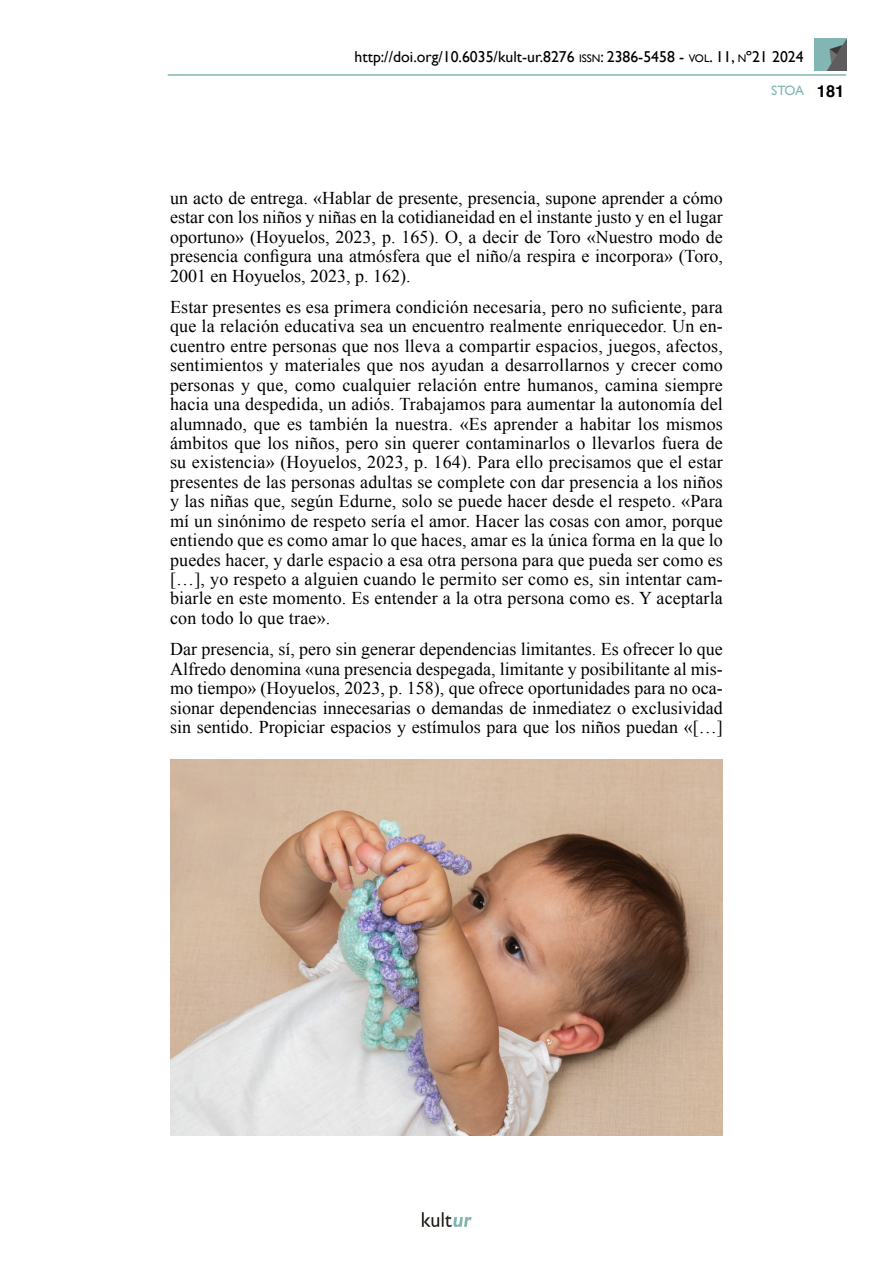
<style>
.page{position:relative;width:893px;height:1263px;background:#fff}
.page>*{position:absolute;margin:0;border:0;box-sizing:border-box;transform-origin:0 0}
.TEXTO_BASE{font:18px/19.4px "Times New Roman";color:#000;text-align:justify}
.t1{font:15.75px "Gill Sans";color:#000}
.t2{font:13.5px "Gill Sans";color:#81b8b3}
.s1{font-size:10.95px}
.s2{font-style:inherit}
.s3{font-family:"Helvetica";font-weight:700;font-size:16.5px;color:#000}
</style>
<div class="page">
<hr style="left:168px;top:74px;width:678px;height:2px;background:#81b8b3">
<img style="left:814px;top:39px;width:32px;height:31px">
<img style="left:421px;top:1212px;width:51px;height:14px">
<img style="left:170px;top:760px;width:553px;height:375px">
<p class="t1" style="left:355px;top:47px;width:451px">http://doi.org/10.6035/kult-ur.8276 <span class="s1">ISSN</span>: 2386-5458 - <span class="s1">VOL</span><span class="s2">. 11,</span> <span class="s1">N</span><span class="s2">º21 2024</span></p>
<p class="TEXTO_BASE" style="left:170px;top:188px;width:554px">un acto de entrega. «Hablar de presente, presencia, supone aprender a cómo estar con los niños y niñas en la cotidianeidad en el instante justo y en el lugar oportuno» (Hoyuelos, 2023, p. 165). O, a decir de Toro «Nuestro modo de presencia configura una atmósfera que el niño/a respira e incorpora» (Toro, 2001 en Hoyuelos, 2023, p. 162).</p>
<p class="TEXTO_BASE" style="left:170px;top:297px;width:554px">Estar presentes es esa primera condición necesaria, pero no suficiente, para que la relación educativa sea un encuentro realmente enriquecedor. Un en&shy;cuentro entre personas que nos lleva a compartir espacios, juegos, afectos, sentimientos y materiales que nos ayudan a desarrollarnos y crecer como personas y que, como cualquier relación entre humanos, camina siempre hacia una despedida, un adiós. Trabajamos para aumentar la autonomía del alumnado, que es también la nuestra. «Es aprender a habitar los mismos ámbitos que los niños, pero sin querer contaminarlos o llevarlos fuera de su existencia» (Hoyuelos, 2023, p. 164). Para ello precisamos que el estar presentes de las personas adultas se complete con dar presencia a los niños y las niñas que, según Edurne, solo se puede hacer desde el respeto. «Para mí un sinónimo de respeto sería el amor. Hacer las cosas con amor, porque entiendo que es como amar lo que haces, amar es la única forma en la que lo puedes hacer, y darle espacio a esa otra persona para que pueda ser como es […], yo respeto a alguien cuando le permito ser como es, sin intentar cam&shy;biarle en este momento. Es entender a la otra persona como es. Y aceptarla con todo lo que trae».</p>
<p class="TEXTO_BASE" style="left:170px;top:639px;width:554px">Dar presencia, sí, pero sin generar dependencias limitantes. Es ofrecer lo que Alfredo denomina «una presencia despegada, limitante y posibilitante al mis&shy;mo tiempo» (Hoyuelos, 2023, p. 158), que ofrece oportunidades para no oca&shy;sionar dependencias innecesarias o demandas de inmediatez o exclusividad sin sentido. Propiciar espacios y estímulos para que los niños puedan «[…]</p>
<p class="t2" style="left:771px;top:83px;width:75px">STOA <span class="s3">181</span></p>
</div>
